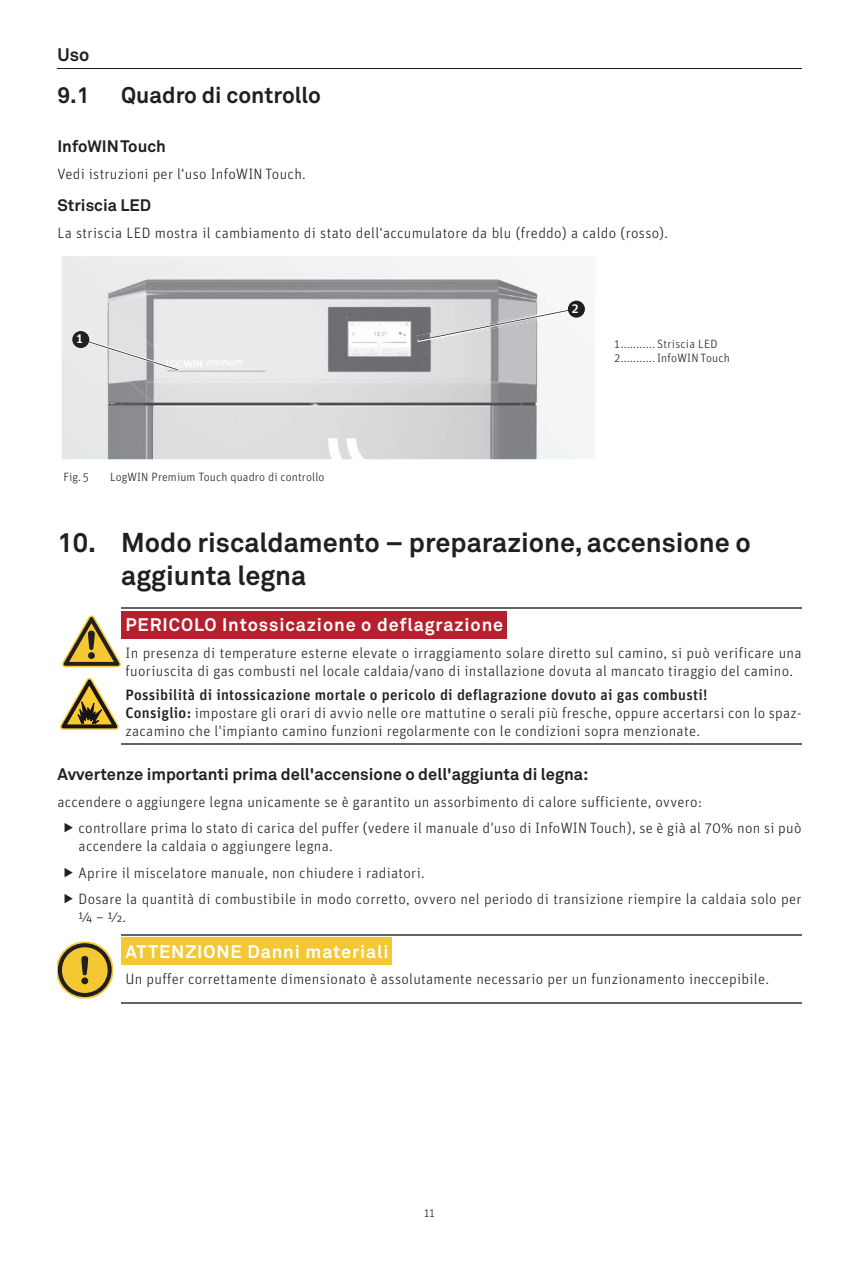
<style>
.page{position:relative;width:859px;height:1263px;background:#fff}
.page>*{position:absolute;margin:0;border:0;box-sizing:border-box;transform-origin:0 0}
.t1{font:700 27px/32.4px "Akkurat Pro";color:#231f20}
.t2{font:700 22.5px "Akkurat Pro";color:#231f20}
.t3{font:700 18px "Akkurat Pro";letter-spacing:.05em;color:#fff}
.t4{font:700 18px "Akkurat Pro";color:#231f20}
.t5{font:700 16.5px "Akkurat Pro";color:#231f20}
.t6{font:300 15px/18px "Unit OT";letter-spacing:.02em;color:#231f20}
.t7{font:500 13.5px "Unit OT";color:#fff}
.t8{font:300 12px/14.4px "Unit OT";letter-spacing:.01em;color:#231f20}
.s1{font-weight:500}
</style>
<div class="page">
<hr style="left:57px;top:68px;width:744px;height:1px;background:#231f20">
<img style="left:62px;top:256px;width:533px;height:203px">
<img style="left:81px;top:308px;width:99px;height:94px">
<svg style="left:82px;top:340px;width:96px;height:30px;background:#dadbdc"></svg>
<div style="left:72px;top:331px;width:17px;height:17px;background:#231f20;border-radius:50%"></div>
<img style="left:417px;top:308px;width:156px;height:34px">
<svg style="left:418px;top:309px;width:154px;height:32px"></svg>
<div style="left:568px;top:301px;width:17px;height:17px;background:#231f20;border-radius:50%"></div>
<hr style="left:121px;top:608px;width:680px;height:1px;background:#636366">
<hr style="left:121px;top:744px;width:680px;height:1px;background:#636366">
<svg style="left:62px;top:615px;width:59px;height:52px"></svg>
<svg style="left:60px;top:678px;width:59px;height:52px"></svg>
<div style="left:121px;top:611px;width:386px;height:27px;background:#b61f2d"></div>
<hr style="left:121px;top:934px;width:680px;height:1px;background:#636366">
<hr style="left:121px;top:1002px;width:680px;height:1px;background:#636366">
<svg style="left:57px;top:941px;width:55px;height:58px"></svg>
<div style="left:121px;top:938px;width:271px;height:27px;background:#f3c832"></div>
<p class="t4" style="left:57px;top:43px;width:33px">Uso</p>
<h2 class="t2" style="left:57px;top:81px;width:34px">9.1</h2>
<h2 class="t2" style="left:121px;top:81px;width:201px">Quadro di controllo</h2>
<p class="t5" style="left:57px;top:136px;width:110px">InfoWIN Touch</p>
<p class="t6" style="left:57px;top:165px;width:250px">Vedi istruzioni per l‘uso InfoWIN Touch.</p>
<p class="t5" style="left:57px;top:195px;width:95px">Striscia LED</p>
<p class="t6" style="left:57px;top:224px;width:612px">La striscia LED mostra il cambiamento di stato dell‘accumulatore da blu (freddo) a caldo (rosso).</p>
<p class="t7" style="left:77px;top:330px;width:8px">1</p>
<p class="t8" style="left:63px;top:469px;width:27px">Fig. 5</p>
<p class="t8" style="left:110px;top:469px;width:216px">LogWIN Premium Touch quadro di controllo</p>
<p class="t7" style="left:572px;top:299px;width:8px">2</p>
<p class="t8" style="left:614px;top:337px;width:117px">1 ........... Striscia LED<br>2 ........... InfoWIN Touch</p>
<h1 class="t1" style="left:121px;top:526px;width:631px;text-indent:-64px">10. Modo riscaldamento – preparazione, accensione o aggiunta legna</h1>
<p class="t3" style="left:125px;top:614px;width:379px">PERICOLO Intossicazione o deflagrazione</p>
<p class="t6" style="left:125px;top:643px;width:678px">In presenza di temperature esterne elevate o irraggiamento solare diretto sul camino, si può verificare una fuoriuscita di gas combusti nel locale caldaia/vano di installazione dovuta al mancato tiraggio del camino.</p>
<p class="t6" style="left:125px;top:686px;width:678px"><span class="s1">Possibilità di intossicazione mortale o pericolo di deflagrazione dovuto ai gas combusti!<br>Consiglio:</span> impostare gli orari di avvio nelle ore mattutine o serali più fresche, oppure accertarsi con lo spaz&shy;zacamino che l'impianto camino funzioni regolarmente con le condizioni sopra menzionate.</p>
<p class="t5" style="left:57px;top:764px;width:533px">Avvertenze importanti prima dell'accensione o dell'aggiunta di legna:</p>
<p class="t6" style="left:79px;top:788px;width:724px;line-height:26.5px;text-indent:-21px">accendere o aggiungere legna unicamente se è garantito un assorbimento di calore sufficiente, ovvero:<br>controllare prima lo stato di carica del puffer (vedere il manuale d'uso di InfoWIN Touch), se è già al 70% non si può</p>
<p class="t6" style="left:79px;top:833px;width:724px;line-height:26.5px">accendere la caldaia o aggiungere legna.<br>Aprire il miscelatore manuale, non chiudere i radiatori.<br>Dosare la quantità di combustibile in modo corretto, ovvero nel periodo di transizione riempire la caldaia solo per</p>
<p class="t6" style="left:79px;top:908px;width:49px">¼ – ½.</p>
<p class="t3" style="left:125px;top:940px;width:265px">ATTENZIONE Danni materiali</p>
<p class="t6" style="left:125px;top:970px;width:645px">Un puffer correttamente dimensionato è assolutamente necessario per un funzionamento ineccepibile.</p>
<p class="t8" style="left:424px;top:1206px;width:12px">11</p>
</div>
